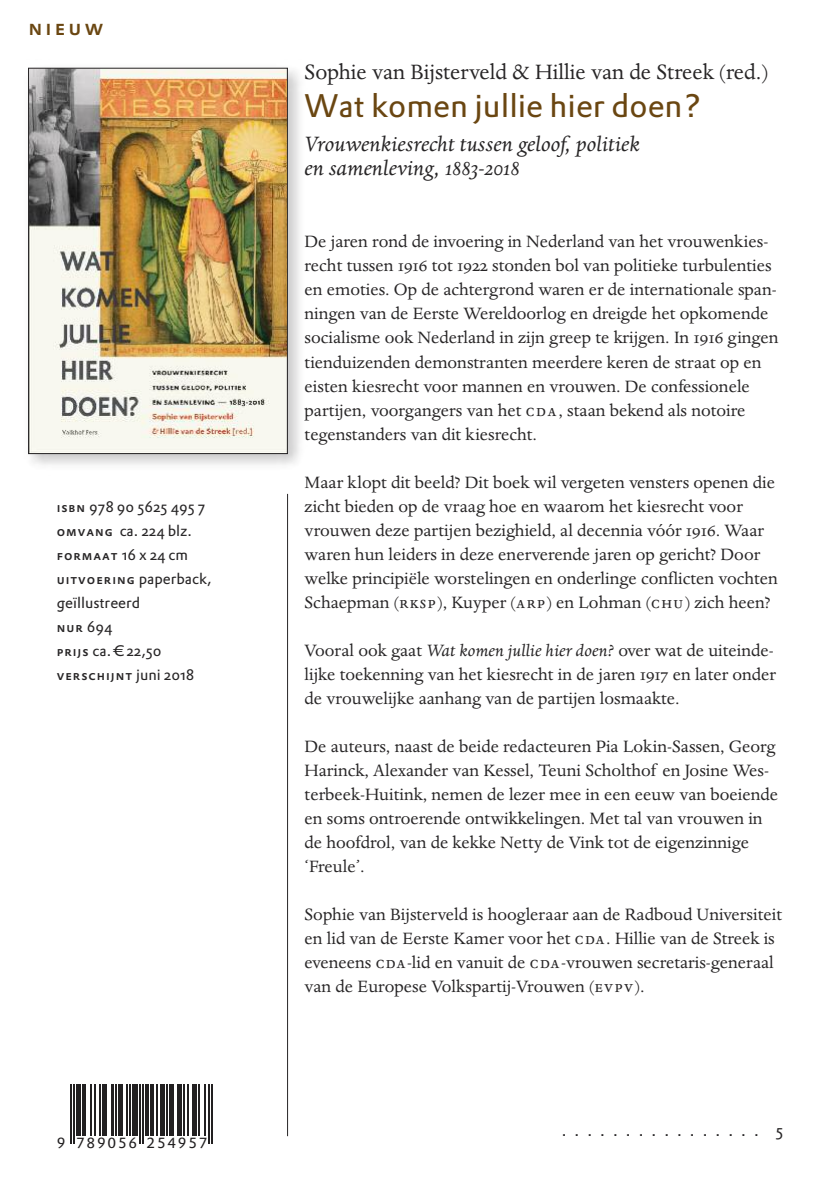
<style>
.page{position:relative;width:840px;height:1191px;background:#fff}
.page>*{position:absolute;margin:0;border:0;box-sizing:border-box;transform-origin:0 0}
.t1{font:32px "DTL Prokyon ST";color:#6a4611}
.t2{font:italic 24px/24px "Dante MT Std";color:#272526}
.t3{font:24px "Dante MT Std";color:#272526}
.t4{font:500 21px "DTL Prokyon T Caps";letter-spacing:.15em;color:#6a4611}
.t5{font:19px/24px "Dante MT Std";color:#272526}
.t6{font:16px "DTL Prokyon ST";color:#272526}
.t7{font:15px/24px "DTL Prokyon ST";color:#272526}
.t8{font:14.4px "DTL Prokyon T";letter-spacing:.12em;color:#222021}
.t9{font:500 13px/24px "DTL Prokyon T Caps";letter-spacing:.075em;color:#272526}
.s1{font-family:"DTL Prokyon T Caps";font-weight:500;font-size:13px}
.s2{font-family:"DTL Prokyon ST";font-weight:400;font-size:15px}
.s3{font-style:italic}
</style>
<div class="page">
<img style="left:28px;top:67px;width:272px;height:398px">
<img style="left:30px;top:70px;width:255px;height:382px">
<div style="left:28px;top:68px;width:259px;height:386px;border:1px solid #272526"></div>
<hr style="left:287px;top:494px;width:1px;height:642px;background:#272526">
<hr style="left:71px;top:1084px;width:1px;height:59px;background:#222021">
<hr style="left:74px;top:1084px;width:1px;height:59px;background:#222021">
<hr style="left:77px;top:1084px;width:4px;height:52px;background:#222021">
<hr style="left:82px;top:1084px;width:4px;height:52px;background:#222021">
<hr style="left:90px;top:1084px;width:2px;height:52px;background:#222021">
<hr style="left:95px;top:1084px;width:1px;height:52px;background:#222021">
<hr style="left:99px;top:1084px;width:2px;height:52px;background:#222021">
<div style="left:102px;top:1084px;width:5px;height:52px;background:#222021"></div>
<hr style="left:111px;top:1084px;width:3px;height:52px;background:#222021">
<hr style="left:116px;top:1084px;width:1px;height:52px;background:#222021">
<hr style="left:119px;top:1084px;width:4px;height:52px;background:#222021">
<hr style="left:126px;top:1084px;width:2px;height:52px;background:#222021">
<hr style="left:129px;top:1084px;width:2px;height:52px;background:#222021">
<div style="left:132px;top:1084px;width:6px;height:52px;background:#222021"></div>
<hr style="left:139px;top:1084px;width:2px;height:59px;background:#222021">
<hr style="left:142px;top:1084px;width:2px;height:59px;background:#222021">
<hr style="left:145px;top:1084px;width:4px;height:52px;background:#222021">
<hr style="left:150px;top:1084px;width:3px;height:52px;background:#222021">
<hr style="left:156px;top:1084px;width:1px;height:52px;background:#222021">
<div style="left:160px;top:1084px;width:5px;height:52px;background:#222021"></div>
<hr style="left:166px;top:1084px;width:2px;height:52px;background:#222021">
<div style="left:169px;top:1084px;width:5px;height:52px;background:#222021"></div>
<hr style="left:177px;top:1084px;width:4px;height:52px;background:#222021">
<hr style="left:183px;top:1084px;width:1px;height:52px;background:#222021">
<hr style="left:187px;top:1084px;width:2px;height:52px;background:#222021">
<hr style="left:192px;top:1084px;width:4px;height:52px;background:#222021">
<hr style="left:198px;top:1084px;width:1px;height:52px;background:#222021">
<hr style="left:204px;top:1084px;width:1px;height:52px;background:#222021">
<hr style="left:208px;top:1084px;width:2px;height:59px;background:#222021">
<hr style="left:211px;top:1084px;width:2px;height:59px;background:#222021">
<p class="t4" style="left:28px;top:16px;width:76px">nieuw</p>
<p class="t7" style="left:57px;top:494px;width:150px"><span class="s1">isbn</span> 978 90 5625 495 7 <span class="s1">omvang</span> ca. 224 blz.</p>
<p class="t9" style="left:57px;top:543px;width:156px">formaat <span class="s2">16 x 24 cm </span>uitvoering <span class="s2">paperback,</span></p>
<p class="t7" style="left:57px;top:590px;width:85px">geïllustreerd</p>
<p class="t9" style="left:57px;top:615px;width:57px">nur <span class="s2">694</span></p>
<p class="t7" style="left:57px;top:638px;width:106px"><span class="s1">prijs</span> ca. € 22,50</p>
<p class="t9" style="left:57px;top:663px;width:139px">verschijnt <span class="s2">juni 2018</span></p>
<p class="t8" style="left:57px;top:1134px;width:152px">9 789056 254957</p>
<p class="t3" style="left:304px;top:63px;width:465px">Sophie van Bijsterveld &amp; Hillie van de Streek (red.)</p>
<h1 class="t1" style="left:304px;top:88px;width:399px">Wat komen jullie hier doen?</h1>
<p class="t2" style="left:304px;top:134px;width:337px">Vrouwenkiesrecht tussen geloof, politiek en samenleving, 1883-2018</p>
<p class="t5" style="left:304px;top:231px;width:475px">De jaren rond de invoering in Nederland van het vrouwenkies&shy;recht tussen 1916 tot 1922 stonden bol van politieke turbulenties en emoties. Op de achtergrond waren er de internationale span&shy;ningen van de Eerste Wereldoorlog en dreigde het opkomende socialisme ook Nederland in zijn greep te krijgen. In 1916 gingen tienduizenden demonstranten meerdere keren de straat op en eisten kiesrecht voor mannen en vrouwen. De confessionele partijen, voorgangers van het cda, staan bekend als notoire tegenstanders van dit kiesrecht.</p>
<p class="t5" style="left:304px;top:471px;width:474px">Maar klopt dit beeld? Dit boek wil vergeten vensters openen die zicht bieden op de vraag hoe en waarom het kiesrecht voor vrouwen deze partijen bezighield, al decennia vóór 1916. Waar waren hun leiders in deze enerverende jaren op gericht? Door welke principiële worstelingen en onderlinge conflicten vochten Schaepman (r ksp), Kuyper (ar p) en Lohman (chu) zich heen?</p>
<p class="t5" style="left:304px;top:639px;width:473px">Vooral ook gaat <span class="s3">Wat komen jullie hier doen?</span> over wat de uiteinde&shy;lijke toekenning van het kiesrecht in de jaren 1917 en later onder de vrouwelijke aanhang van de partijen losmaakte.</p>
<p class="t5" style="left:304px;top:735px;width:474px">De auteurs, naast de beide redacteuren Pia Lokin-Sassen, Georg Harinck, Alexander van Kessel, Teuni Scholthof en Josine Wes&shy;terbeek-Huitink, nemen de lezer mee in een eeuw van boeiende en soms ontroerende ontwikkelingen. Met tal van vrouwen in de hoofdrol, van de kekke Netty de Vink tot de eigenzinnige ‘Freule’.</p>
<p class="t5" style="left:304px;top:903px;width:479px">Sophie van Bijsterveld is hoogleraar aan de Radboud Universiteit en lid van de Eerste Kamer voor het cda. Hillie van de Streek is eveneens cda-lid en vanuit de cda-vrouwen secretaris-generaal van de Europese Volkspartij-Vrouwen (evpv).</p>
<p class="t6" style="left:561px;top:1120px;width:223px">................ 5</p>
</div>
